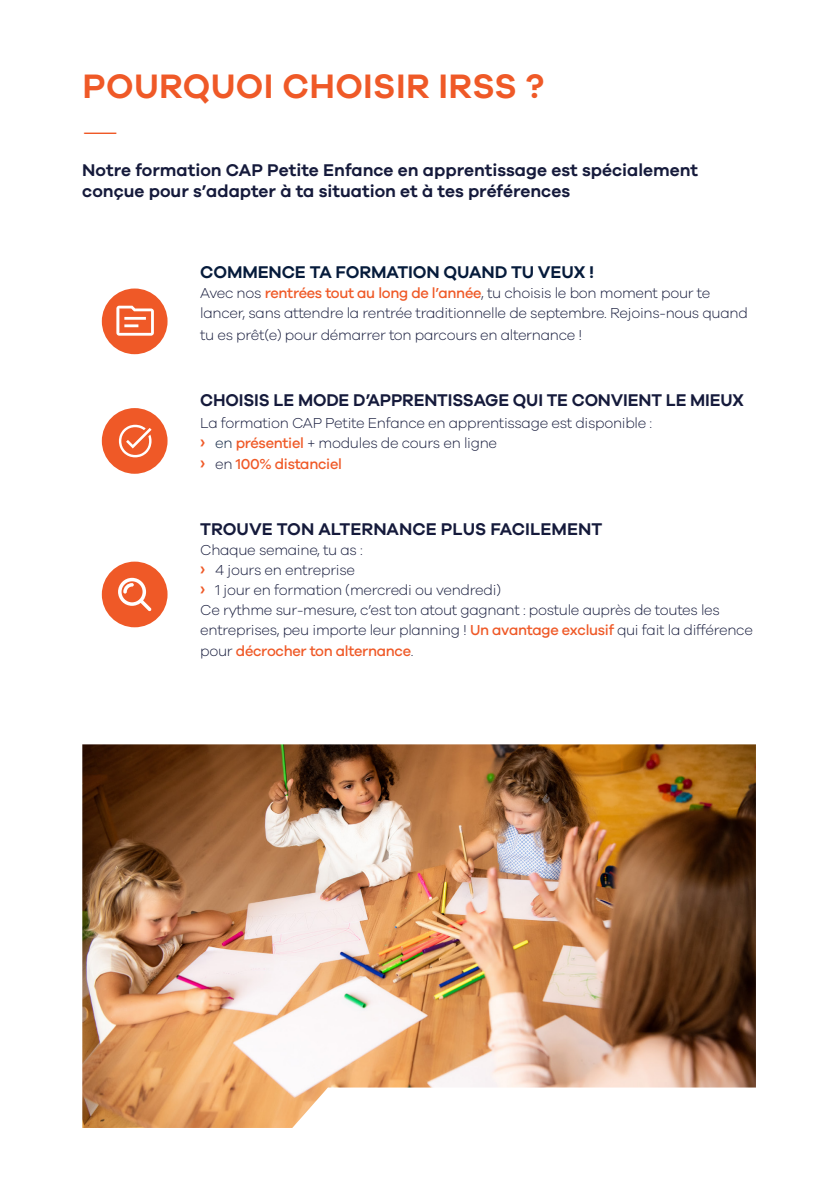
<style>
.page{position:relative;width:819px;height:1191px;background:#fff}
.page>*{position:absolute;margin:0;border:0;box-sizing:border-box;transform-origin:0 0}
.Titre_formation{font:600 35px "Galano Grotesque";letter-spacing:.01em;color:#ef5927}
.Titre_formation-2{font:300 35px "Galano Grotesque";color:#ef5927}
.Titre_3{font:600 17.5px/21px "Galano Grotesque";color:#151a3b}
.Titre_3-2{font:600 17.5px "Galano Grotesque";letter-spacing:-.01em;color:#061b3b}
.Titre_3-3{font:300 14.88px/20.1px "Galano Grotesque";letter-spacing:-.02em;color:#151a3b}
.t1{font:500 14.88px "Galano Grotesque";letter-spacing:-.02em;color:#ef5927}
.s1{font-weight:500;color:#ef5927}
.s2{font-weight:500;font-size:19.25px;color:#ef5927}
.s3{color:#061b3b}
.s4{font-size:19.25px}
.s5{font-weight:300;color:#151a3b}
</style>
<div class="page">
<img style="left:82px;top:744px;width:674px;height:384px">
<div style="left:102px;top:288px;width:65px;height:66px;background:#ef5927;border-radius:50%"></div>
<svg style="left:116px;top:306px;width:38px;height:30px"></svg>
<div style="left:102px;top:408px;width:65px;height:66px;background:#ef5927;border-radius:50%"></div>
<svg style="left:119px;top:425px;width:32px;height:32px"></svg>
<div style="left:102px;top:561px;width:65px;height:66px;background:#ef5927;border-radius:50%"></div>
<svg style="left:118px;top:578px;width:33px;height:33px"></svg>
<p class="Titre_formation" style="left:82px;top:65px;width:463px">POURQUOI CHOISIR IRSS ?</p>
<p class="Titre_formation-2" style="left:82px;top:112px;width:38px">—</p>
<p class="Titre_3" style="left:82px;top:159px;width:617px">Notre formation CAP Petite Enfance en apprentissage est spécialement conçue pour s’adapter à ta situation et à tes préférences</p>
<p class="Titre_3-2" style="left:200px;top:261px;width:395px">COMMENCE TA FORMATION QUAND TU VEUX !</p>
<p class="Titre_3-3" style="left:200px;top:282px;width:549px">Avec nos <span class="s1">rentrées tout au long de l’année</span>, tu choisis le bon moment pour te lancer, sans attendre la rentrée traditionnelle de septembre. Rejoins-nous quand</p>
<p class="Titre_3-3" style="left:200px;top:324px;width:383px">tu es prêt(e) pour démarrer ton parcours en alternance !</p>
<p class="Titre_3" style="left:200px;top:389px;width:545px">CHOISIS LE MODE D’APPRENTISSAGE QUI TE CONVIENT LE MIEUX</p>
<p class="Titre_3-3" style="left:200px;top:413px;width:453px">La formation CAP Petite Enfance en apprentissage est disponible :</p>
<p class="Titre_3-3" style="left:200px;top:433px;width:298px"><span class="s2">›</span> <span class="s3">en</span> <span class="s1">présentiel</span> + modules de cours en ligne</p>
<p class="t1" style="left:200px;top:454px;width:143px"><span class="s4">›</span> <span class="s5">en</span> 100% distanciel</p>
<p class="Titre_3" style="left:200px;top:518px;width:403px">TROUVE TON ALTERNANCE PLUS FACILEMENT</p>
<p class="Titre_3-3" style="left:200px;top:539px;width:164px">Chaque semaine, tu as :</p>
<p class="Titre_3-3" style="left:200px;top:559px;width:156px"><span class="s2">›</span> 4 jours en entreprise</p>
<p class="Titre_3-3" style="left:200px;top:579px;width:302px"><span class="s2">›</span> 1 jour en formation (mercredi ou vendredi)</p>
<p class="Titre_3-3" style="left:200px;top:600px;width:554px">Ce rythme sur-mesure, c’est ton atout gagnant : postule auprès de toutes les entreprises, peu importe leur planning ! <span class="s1">Un avantage exclusif</span> qui fait la différence pour <span class="s1">décrocher ton alternance</span>.</p>
</div>
